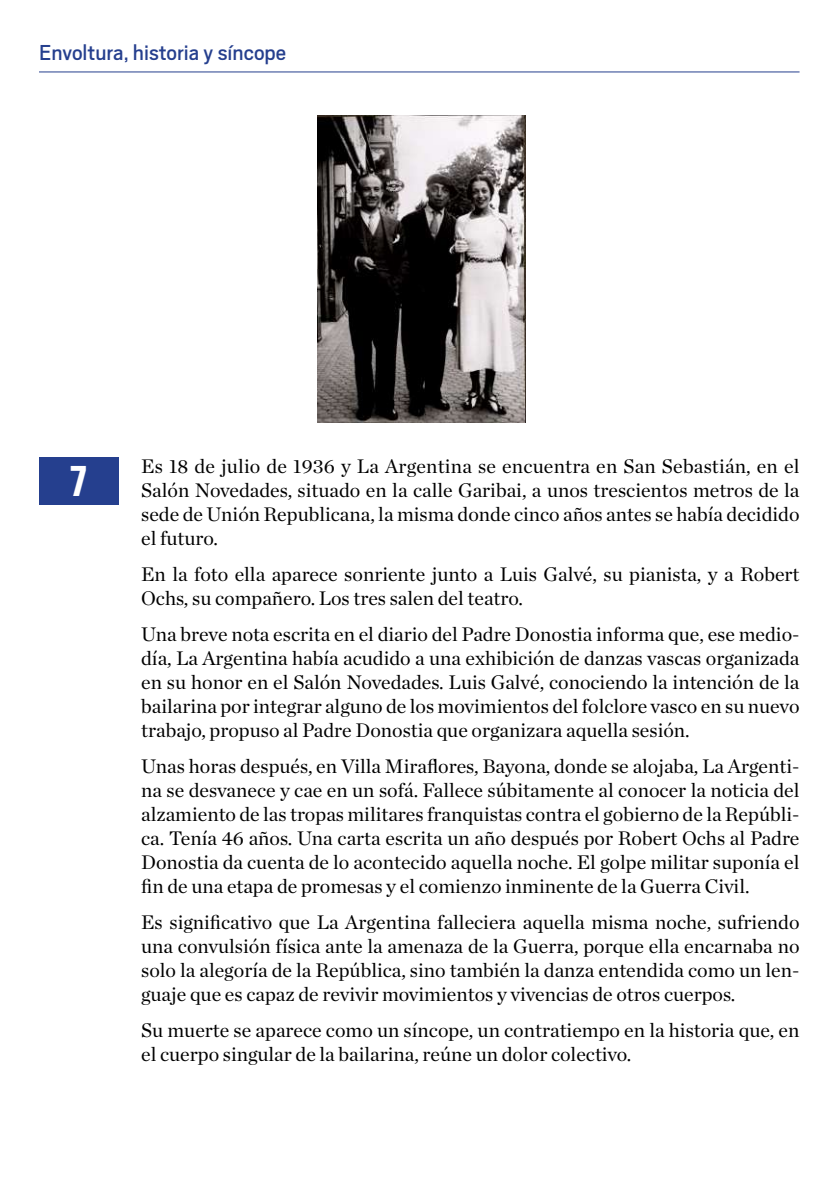
<style>
.page{position:relative;width:840px;height:1191px;background:#fff}
.page>*{position:absolute;margin:0;border:0;box-sizing:border-box;transform-origin:0 0}
.t1{font:700 48px "Scout Cond";color:#fff}
.t2{font:24px "Scout";color:#253f8e}
.t3{font:20px/24px "Chronicle Deck";color:#000;text-align:justify}
</style>
<div class="page">
<hr style="left:39px;top:71px;width:760px;height:1px;background:#253f8e">
<img style="left:317px;top:115px;width:208px;height:307px">
<div style="left:39px;top:457px;width:79px;height:48px;background:#253f8e"></div>
<p class="t2" style="left:39px;top:37px;width:248px">Envoltura, historia y síncope</p>
<h1 class="t1" style="left:70px;top:449px;width:19px">7</h1>
<p class="t3" style="left:141px;top:454px;width:659px">Es 18 de julio de 1936 y La Argentina se encuentra en San Sebastián, en el Salón Novedades, situado en la calle Garibai, a unos trescientos metros de la sede de Unión Republicana, la misma donde cinco años antes se había decidido el futuro.</p>
<p class="t3" style="left:141px;top:562px;width:659px">En la foto ella aparece sonriente junto a Luis Galvé, su pianista, y a Robert<br>Ochs, su compañero. Los tres salen del teatro.</p>
<p class="t3" style="left:141px;top:622px;width:659px">Una breve nota escrita en el diario del Padre Donostia informa que, ese medio&shy;día, La Argentina había acudido a una exhibición de danzas vascas organizada en su honor en el Salón Novedades. Luis Galvé, conociendo la intención de la bailarina por integrar alguno de los movimientos del folclore vasco en su nuevo trabajo, propuso al Padre Donostia que organizara aquella sesión.</p>
<p class="t3" style="left:141px;top:754px;width:659px">Unas horas después, en Villa Miraflores, Bayona, donde se alojaba, La Argenti&shy;na se desvanece y cae en un sofá. Fallece súbitamente al conocer la noticia del alzamiento de las tropas militares franquistas contra el gobierno de la Repúbli&shy;ca. Tenía 46 años. Una carta escrita un año después por Robert Ochs al Padre Donostia da cuenta de lo acontecido aquella noche. El golpe militar suponía el fin de una etapa de promesas y el comienzo inminente de la Guerra Civil.</p>
<p class="t3" style="left:141px;top:910px;width:659px">Es significativo que La Argentina falleciera aquella misma noche, sufriendo una convulsión física ante la amenaza de la Guerra, porque ella encarnaba no solo la alegoría de la República, sino también la danza entendida como un len&shy;guaje que es capaz de revivir movimientos y vivencias de otros cuerpos.</p>
<p class="t3" style="left:141px;top:1018px;width:659px">Su muerte se aparece como un síncope, un contratiempo en la historia que, en el cuerpo singular de la bailarina, reúne un dolor colectivo.</p>
</div>
